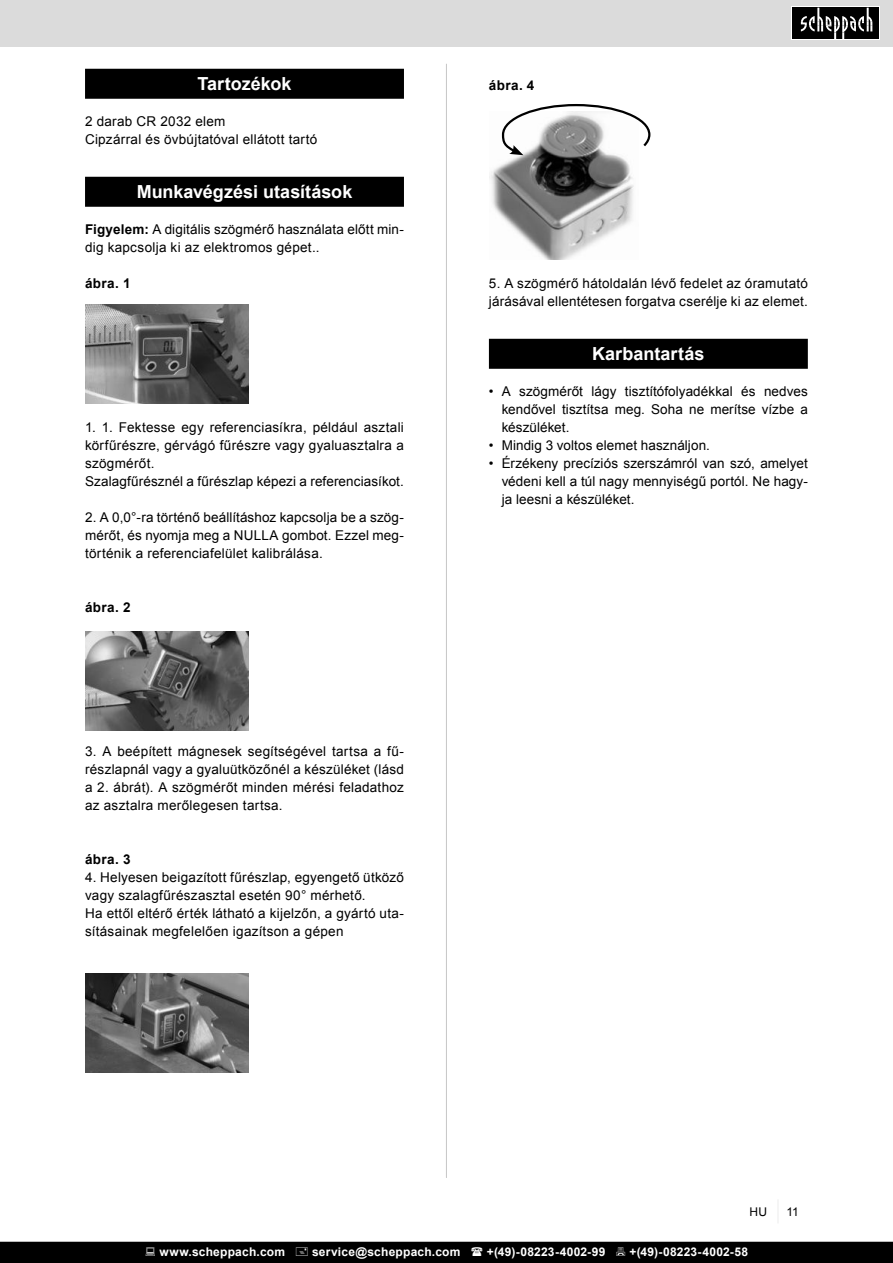
<style>
.page{position:relative;width:893px;height:1263px;background:#fff}
.page>*{position:absolute;margin:0;border:0;box-sizing:border-box;transform-origin:0 0}
.t1{font:700 18px "Arial";color:#fff}
.t2{font:13.5px/18px "Arial";letter-spacing:.02em;color:#000}
.t3{font:700 13.5px "Arial";letter-spacing:.03em;color:#000}
.t4{font:700 12px "Arial";letter-spacing:.02em;color:#fff}
.t5{font:12px "Arial";color:#000}
.s1{font-weight:700}
</style>
<div class="page">
<hr style="left:446px;top:64px;width:1px;height:1114px;background:#c7c7c7">
<div style="left:0;top:0;width:893px;height:46px;background:#dbdbdb"></div>
<svg style="left:792px;top:6px;width:88px;height:34px"></svg>
<div style="left:793px;top:8px;width:86px;height:31px;background:#000"></div>
<svg style="left:801px;top:8px;width:71px;height:31px"></svg>
<div style="left:489px;top:339px;width:319px;height:30px;background:#000"></div>
<img style="left:489px;top:155px;width:145px;height:104px">
<svg style="left:501px;top:104px;width:150px;height:51px"></svg>
<div style="left:85px;top:69px;width:319px;height:30px;background:#000"></div>
<div style="left:85px;top:177px;width:319px;height:30px;background:#000"></div>
<img style="left:85px;top:305px;width:163px;height:99px">
<img style="left:85px;top:631px;width:163px;height:99px">
<img style="left:85px;top:973px;width:163px;height:99px">
<div style="left:0;top:1242px;width:893px;height:21px;background:#000"></div>
<h1 class="t1" style="left:198px;top:76px;width:95px">Tartozékok</h1>
<p class="t2" style="left:85px;top:113px;width:234px">2 darab CR 2032 elem<br>Cipzárral és övbújtatóval ellátott tartó</p>
<h1 class="t1" style="left:137px;top:184px;width:217px">Munkavégzési utasítások</h1>
<p class="t2" style="left:85px;top:220px;width:320px"><span class="s1">Figyelem:</span> A digitális szögmérő használata előtt min&shy;dig kapcsolja ki az elektromos gépet..</p>
<p class="t3" style="left:85px;top:278px;width:47px">ábra. 1</p>
<p class="t2" style="left:85px;top:419px;width:320px">1. 1. Fektesse egy referenciasíkra, például asztali körfűrészre, gérvágó fűrészre vagy gyaluasztalra a szögmérőt.<br>Szalagfűrésznél a fűrészlap képezi a referenciasíkot.</p>
<p class="t2" style="left:85px;top:508px;width:320px;text-align:justify">2. A 0,0°-ra történő beállításhoz kapcsolja be a szög&shy;mérőt, és nyomja meg a NULLA gombot. Ezzel meg&shy;történik a referenciafelület kalibrálása.</p>
<p class="t3" style="left:85px;top:602px;width:47px">ábra. 2</p>
<p class="t2" style="left:85px;top:742px;width:320px;text-align:justify">3. A beépített mágnesek segítségével tartsa a fű&shy;részlapnál vagy a gyaluütközőnél a készüléket (lásd a 2. ábrát). A szögmérőt minden mérési feladathoz az asztalra merőlegesen tartsa.</p>
<p class="t3" style="left:85px;top:854px;width:47px">ábra. 3</p>
<p class="t2" style="left:85px;top:868px;width:320px">4. Helyesen beigazított fűrészlap, egyengető ütköző vagy szalagfűrészasztal esetén 90° mérhető.<br>Ha ettől eltérő érték látható a kijelzőn, a gyártó uta&shy;sításainak megfelelően igazítson a gépen</p>
<p class="t3" style="left:489px;top:80px;width:47px">ábra. 4</p>
<p class="t2" style="left:489px;top:274px;width:320px">5. A szögmérő hátoldalán lévő fedelet az óramutató járásával ellentétesen forgatva cserélje ki az elemet.</p>
<h1 class="t1" style="left:592px;top:346px;width:114px">Karbantartás</h1>
<p class="t2" style="left:502px;top:383px;width:308px;text-align:justify;text-indent:-13px">• A szögmérőt lágy tisztítófolyadékkal és nedves kendővel tisztítsa meg. Soha ne merítse vízbe a készüléket.</p>
<p class="t2" style="left:489px;top:437px;width:223px">• Mindig 3 voltos elemet használjon.</p>
<p class="t2" style="left:502px;top:455px;width:308px;text-align:justify;text-indent:-13px">• Érzékeny precíziós szerszámról van szó, amelyet védeni kell a túl nagy mennyiségű portól. Ne hagy&shy;ja leesni a készüléket.</p>
<p class="t5" style="left:750px;top:1207px;width:19px">HU</p>
<p class="t5" style="left:786px;top:1207px;width:14px">11</p>
<p class="t4" style="left:159px;top:1247px;width:127px">www.scheppach.com</p>
<p class="t4" style="left:312px;top:1247px;width:150px">service@scheppach.com</p>
<p class="t4" style="left:487px;top:1247px;width:120px">+(49)-08223-4002-99</p>
<p class="t4" style="left:629px;top:1247px;width:120px">+(49)-08223-4002-58</p>
</div>
